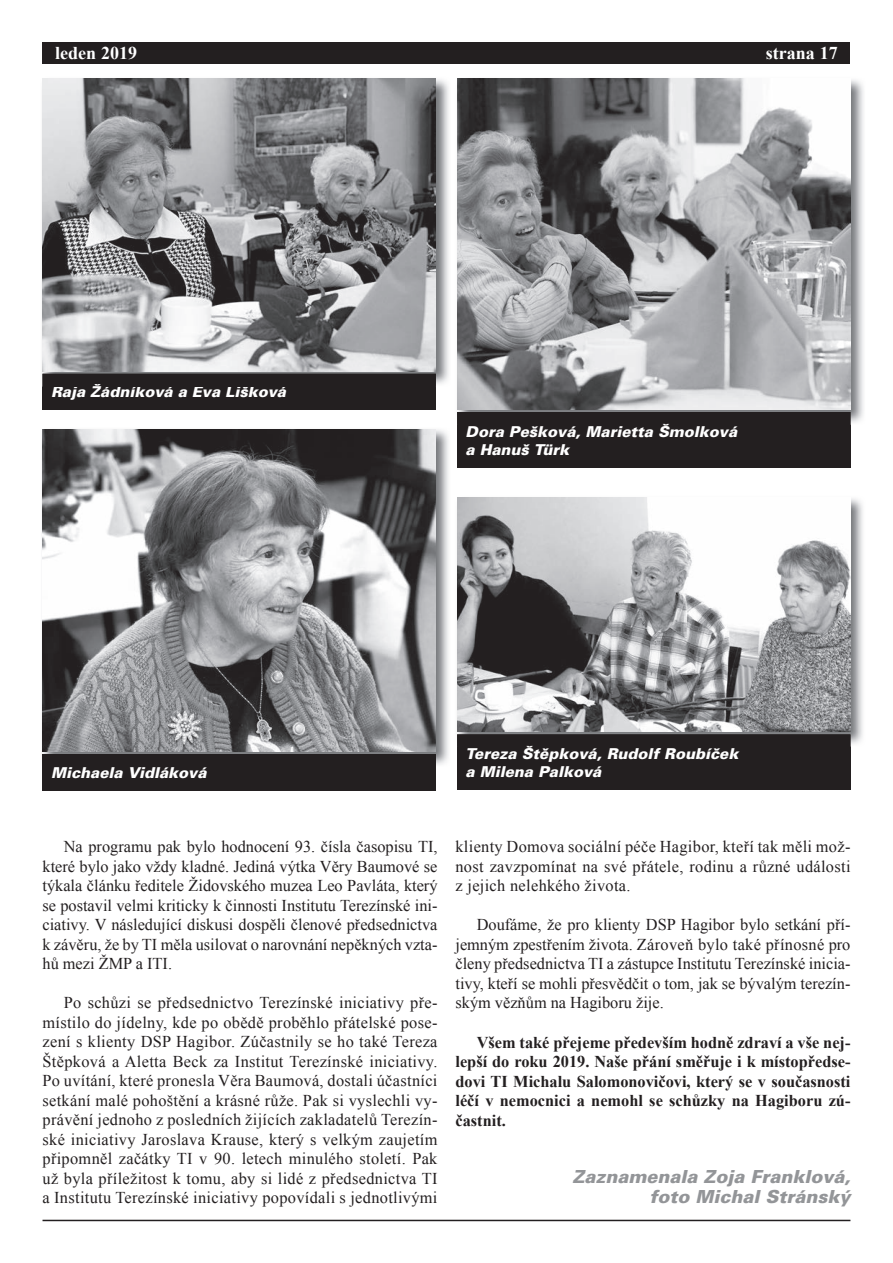
<style>
.page{position:relative;width:893px;height:1263px;background:#fff}
.page>*{position:absolute;margin:0;border:0;box-sizing:border-box;transform-origin:0 0}
.t1{font:italic 900 18px/19.5px "Univers CE";color:#939598;text-align:right}
.t2{font:700 18px "Times New Roman";color:#fff}
.t3{font:16.5px/19.5px "Times New Roman";color:#231f20;text-align:justify}
.t4{font:700 16.5px/19.5px "Times New Roman";color:#231f20;text-align:justify}
.t5{font:italic 900 15px/18px "Univers CE";color:#fff}
.t6{font:italic 900 15px "Univers CE";color:#fcfcfc}
.t7{font:italic 900 15px "Univers CE";color:#fbfbfb}
.t8{font:italic 900 15px "Univers CE";color:#fefefe}
</style>
<div class="page">
<hr style="left:43px;top:1220px;width:807px;height:1px;background:#231f20">
<div style="left:43px;top:43px;width:807px;height:21px;background:#231f20"></div>
<div style="left:43px;top:374px;width:393px;height:36px;background:#231f20"></div>
<div style="left:43px;top:754px;width:393px;height:36px;background:#231f20"></div>
<div style="left:457px;top:412px;width:393px;height:56px;background:#231f20"></div>
<div style="left:457px;top:734px;width:393px;height:56px;background:#231f20"></div>
<img style="left:42px;top:78px;width:407px;height:308px">
<img style="left:43px;top:374px;width:393px;height:12px">
<img style="left:52px;top:384px;width:234px;height:2px">
<img style="left:43px;top:79px;width:393px;height:293px">
<img style="left:457px;top:78px;width:407px;height:347px">
<img style="left:457px;top:412px;width:393px;height:13px">
<img style="left:467px;top:423px;width:270px;height:2px">
<img style="left:457px;top:79px;width:393px;height:331px">
<img style="left:42px;top:429px;width:407px;height:338px">
<img style="left:43px;top:754px;width:393px;height:13px">
<img style="left:43px;top:429px;width:393px;height:323px">
<img style="left:457px;top:498px;width:406px;height:248px">
<img style="left:457px;top:734px;width:393px;height:12px">
<img style="left:457px;top:497px;width:393px;height:235px">
<p class="t2" style="left:55px;top:43px;width:83px">leden 2019</p>
<p class="t2" style="left:766px;top:43px;width:73px">strana 17</p>
<p class="t6" style="left:90px;top:386px;width:12px">Ž</p>
<p class="t5" style="left:51px;top:384px;width:236px">Raja ádníková a Eva Lišková</p>
<p class="t7" style="left:658px;top:425px;width:12px">Š</p>
<p class="t5" style="left:466px;top:423px;width:273px">Dora Pešková, Marietta molková a Hanuš Türk</p>
<p class="t5" style="left:51px;top:764px;width:157px">Michaela Vidláková</p>
<p class="t8" style="left:522px;top:748px;width:12px">Š</p>
<p class="t5" style="left:466px;top:746px;width:274px">Tereza těpková, Rudolf Roubíček a Milena Palková</p>
<p class="t3" style="left:43px;top:837px;width:397px;text-indent:21px">Na programu pak bylo hodnocení 93. čísla časopisu TI, které bylo jako vždy kladné. Jediná výtka Věry Baumové se týkala článku ředitele Židovského muzea Leo Pavláta, který se postavil velmi kriticky k činnosti Institutu Terezínské ini&shy;ciativy. V následující diskusi dospěli členové předsednictva k závěru, že by TI měla usilovat o narovnání nepěkných vzta&shy;hů mezi ŽMP a ITI.</p>
<p class="t3" style="left:43px;top:993px;width:397px;text-indent:21px">Po schůzi se předsednictvo Terezínské iniciativy pře&shy;místilo do jídelny, kde po obědě proběhlo přátelské pose&shy;zení s klienty DSP Hagibor. Zúčastnily se ho také Tereza Štěpková a Aletta Beck za Institut Terezínské iniciativy.<br>Po uvítání, které pronesla Věra Baumová, dostali účastníci setkání malé pohoštění a krásné růže. Pak si vyslechli vy&shy;právění jednoho z posledních žijících zakladatelů Terezín&shy;ské iniciativy Jaroslava Krause, který s velkým zaujetím připomněl začátky TI v 90. letech minulého století. Pak už byla příležitost k tomu, aby si lidé z předsednictva TI a Institutu Terezínské iniciativy popovídali s jednotlivými</p>
<p class="t3" style="left:455px;top:837px;width:397px">klienty Domova sociální péče Hagibor, kteří tak měli mož&shy;nost zavzpomínat na své přátele, rodinu a různé události z jejich nelehkého života.</p>
<p class="t3" style="left:455px;top:915px;width:397px;text-indent:21px">Doufáme, že pro klienty DSP Hagibor bylo setkání pří&shy;jemným zpestřením života. Zároveň bylo také přínosné pro členy předsednictva TI a zástupce Institutu Terezínské inicia&shy;tivy, kteří se mohli přesvědčit o tom, jak se bývalým terezín&shy;ským vězňům na Hagiboru žije.</p>
<p class="t4" style="left:455px;top:1032px;width:396px;text-indent:21px">Všem také přejeme především hodně zdraví a vše nej&shy;lepší do roku 2019. Naše přání směřuje i k místopředse&shy;dovi TI Michalu Salomonovičovi, který se v současnosti léčí v nemocnici a nemohl se schůzky na Hagiboru zú&shy;častnit.</p>
<p class="t1" style="left:572px;top:1168px;width:279px">Zaznamenala Zoja Franklová, foto Michal Stránský</p>
</div>
